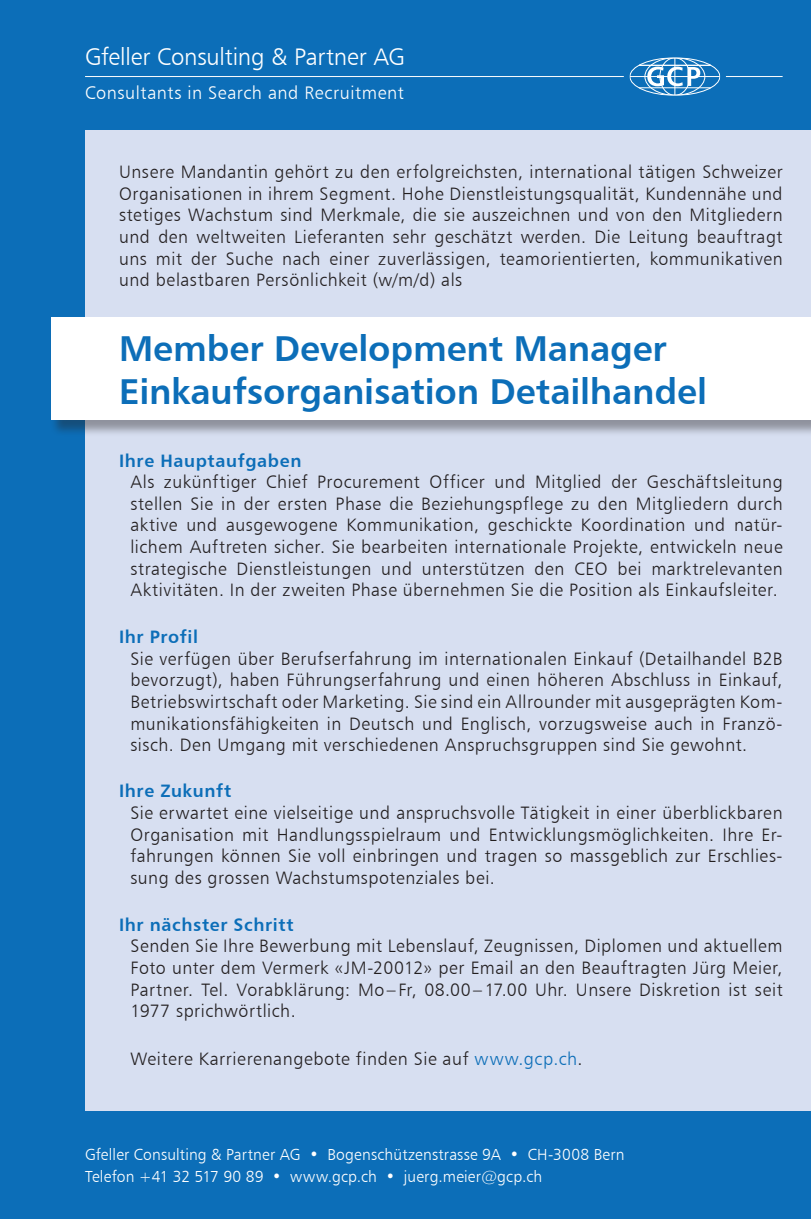
<style>
.page{position:relative;width:811px;height:1219px;background:#0c6eb8}
.page>*{position:absolute;margin:0;border:0;box-sizing:border-box;transform-origin:0 0}
.t1{font:36px/43.2px "Humanist 777 BT Bold B";letter-spacing:-.005em;color:#0c6eb8}
.t2{font:24px "Humanist 777 BT Light B";letter-spacing:-.01em;color:#fff}
.t3{font:18.2px "Humanist 777 BT Light B";letter-spacing:.03em;color:#fff}
.t4{font:18px/21.6px "Humanist 777 BT Light B";letter-spacing:.03em;color:#231f20;text-align:justify}
.t5{font:18px "Humanist 777 BT Bold B";letter-spacing:.035em;color:#0c6eb8}
.t6{font:16px/22px "Humanist 777 BT Light B";letter-spacing:.01em;color:#fff}
.s1{color:#0c6eb8}
</style>
<div class="page">
<div style="left:85px;top:130px;width:726px;height:981px;background:#d7dff1"></div>
<div style="left:50px;top:316px;width:761px;height:120px;background:#231f20;opacity:.4"></div>
<div style="left:51px;top:317px;width:760px;height:103px;background:#fff"></div>
<hr style="left:85px;top:76px;width:697px;height:1px;background:#fff">
<svg style="left:623px;top:57px;width:103px;height:39px"></svg>
<h2 class="t2" style="left:85px;top:42px;width:321px">Gfeller Consulting &amp; Partner AG</h2>
<p class="t3" style="left:85px;top:81px;width:320px">Consultants in Search and Recruitment</p>
<p class="t4" style="left:119px;top:161px;width:665px">Unsere Mandantin gehört zu den erfolgreichsten, international tätigen Schweizer Organisationen in ihrem Segment. Hohe Dienstleistungsqualität, Kundennähe und stetiges Wachstum sind Merkmale, die sie auszeichnen und von den Mitgliedern und den weltweiten Lieferanten sehr geschätzt werden. Die Leitung beauftragt uns mit der Suche nach einer zuverlässigen, teamorientierten, kommunikativen und belastbaren Persönlichkeit (w/m/d) als</p>
<h1 class="t1" style="left:119px;top:326px;width:589px">Member Development Manager<br>Einkaufsorganisation Detailhandel</h1>
<p class="t5" style="left:119px;top:449px;width:184px">Ihre Hauptaufgaben</p>
<p class="t4" style="left:130px;top:471px;width:654px">Als zukünftiger Chief Procurement Officer und Mitglied der Geschäftsleitung stellen Sie in der ersten Phase die Beziehungspflege zu den Mitgliedern durch aktive und ausgewogene Kommunikation, geschickte Koordination und natür&shy;lichem Auftreten sicher. Sie bearbeiten internationale Projekte, entwickeln neue strategische Dienstleistungen und unterstützen den CEO bei marktrelevanten Aktivitäten. In der zweiten Phase übernehmen Sie die Position als Einkaufsleiter.</p>
<p class="t5" style="left:119px;top:626px;width:80px">Ihr Profil</p>
<p class="t4" style="left:130px;top:647px;width:654px">Sie verfügen über Berufserfahrung im internationalen Einkauf (Detailhandel B2B bevorzugt), haben Führungserfahrung und einen höheren Abschluss in Einkauf, Betriebswirtschaft oder Marketing. Sie sind ein Allrounder mit ausgeprägten Kom&shy;munikationsfähigkeiten in Deutsch und Englisch, vorzugsweise auch in Franzö&shy;sisch. Den Umgang mit verschiedenen Anspruchsgruppen sind Sie gewohnt.</p>
<p class="t5" style="left:119px;top:780px;width:114px">Ihre Zukunft</p>
<p class="t4" style="left:130px;top:802px;width:653px">Sie erwartet eine vielseitige und anspruchsvolle Tätigkeit in einer überblickbaren Organisation mit Handlungsspielraum und Entwicklungsmöglichkeiten. Ihre Er&shy;fahrungen können Sie voll einbringen und tragen so massgeblich zur Erschlies&shy;sung des grossen Wachstumspotenziales bei.</p>
<p class="t5" style="left:119px;top:913px;width:176px">Ihr nächster Schritt</p>
<p class="t4" style="left:130px;top:935px;width:653px">Senden Sie Ihre Bewerbung mit Lebenslauf, Zeugnissen, Diplomen und aktuellem Foto unter dem Vermerk «JM-20012» per Email an den Beauftragten Jürg Meier, Partner. Tel. Vorabklärung: Mo – Fr, 08.00 – 17.00 Uhr. Unsere Diskretion ist seit 1977 sprichwörtlich.</p>
<p class="t4" style="left:130px;top:1047px;width:454px">Weitere Karrierenangebote finden Sie auf <span class="s1">www.gcp.ch</span>.</p>
<p class="t6" style="left:85px;top:1143px;width:541px">Gfeller Consulting &amp; Partner AG • Bogenschützenstrasse 9A • CH-3008 Bern<br>Telefon +41 32 517 90 89 • www.gcp.ch • juerg.meier@gcp.ch</p>
</div>
